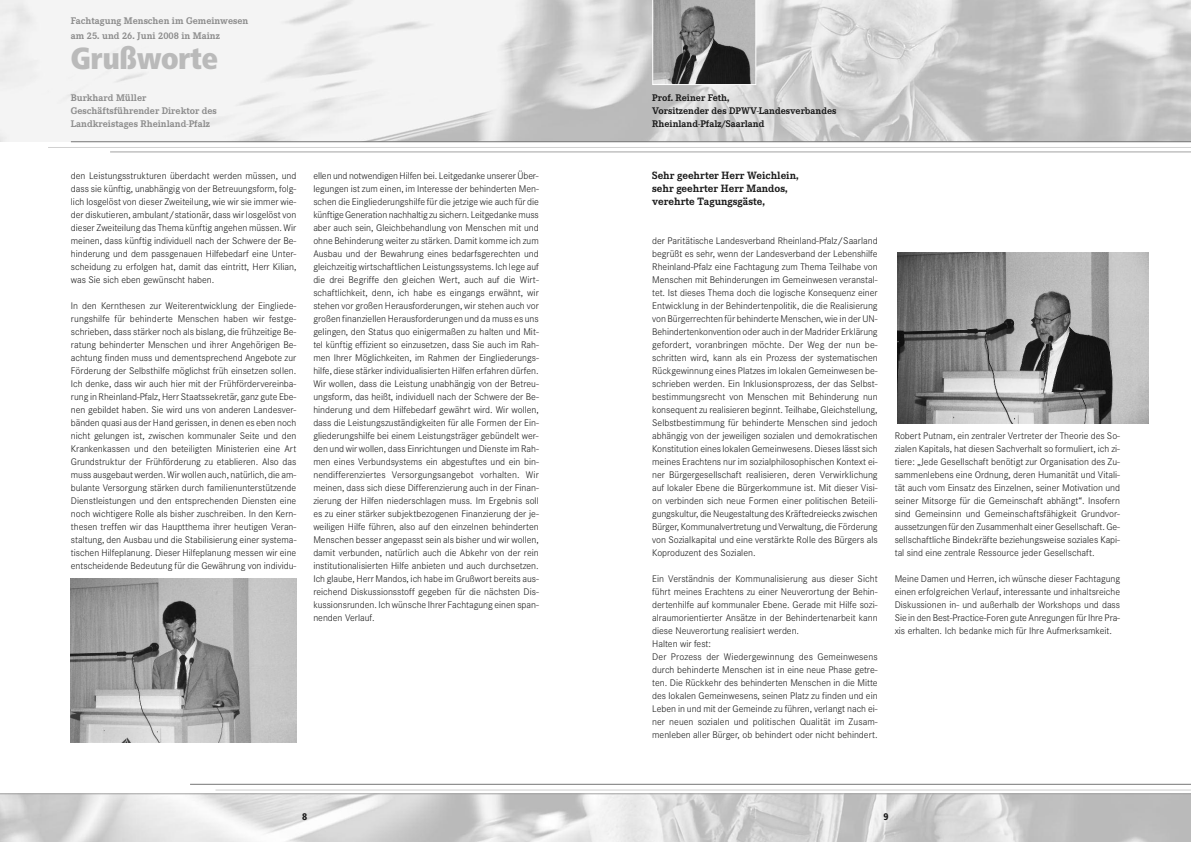
<style>
.page{position:relative;width:1191px;height:842px;background:#fff}
.page>*{position:absolute;margin:0;border:0;box-sizing:border-box;transform-origin:0 0}
.t1{font:800 30px "Frutiger Condensed BQ";color:#bababa}
.t2{font:700 11px/13px "Corporate E";color:#191919}
.t3{font:300 10px/13px "Corporate S";color:#191919;text-align:justify}
.t4{font:700 10px/13px "Corporate E";color:#8c8c8c}
.t5{font:700 10px/13px "Corporate E";color:#191919}
.t6{font:900 9.5px "Frutiger Condensed BQ";color:#191919}
</style>
<div class="page">
<img style="left:0;top:0;width:1191px;height:142px">
<hr style="left:48px;top:147px;width:1143px;height:1px;background:#d1d1d1">
<hr style="left:110px;top:151px;width:1081px;height:1px;background:#a3a3a3">
<hr style="left:71px;top:141px;width:1120px;height:1px;background:#757575">
<svg style="left:652px;top:0;width:104px;height:85px;background:#818181"></svg>
<img style="left:897px;top:253px;width:251px;height:170px">
<img style="left:0;top:794px;width:1191px;height:48px">
<hr style="left:215px;top:789px;width:976px;height:1px;background:#d1d1d1">
<hr style="left:0;top:793px;width:1191px;height:1px;background:#a3a3a3">
<hr style="left:190px;top:784px;width:1001px;height:1px;background:#757575">
<img style="left:71px;top:578px;width:225px;height:165px">
<p class="t4" style="left:71px;top:13px;width:179px;line-height:15px">Fachtagung Menschen im Gemeinwesen am 25. und 26. Juni 2008 in Mainz</p>
<h1 class="t1" style="left:71px;top:42px;width:148px">Grußworte</h1>
<p class="t4" style="left:71px;top:91px;width:147px">Burkhard Müller<br>Geschäftsführender Direktor des<br>Landkreistages Rheinland-Pfalz</p>
<p class="t5" style="left:652px;top:91px;width:186px">Prof. Reiner Feth,<br>Vorsitzender des DPWV-Landesverbandes<br>Rheinland-Pfalz/Saarland</p>
<p class="t3" style="left:71px;top:169px;width:227px">den Leistungsstrukturen überdacht werden müssen, und dass sie künftig, unabhängig von der Betreuungsform, folg&shy;lich losgelöst von dieser Zweiteilung, wie wir sie immer wie&shy;der diskutieren, ambulant/stationär, dass wir losgelöst von dieser Zweiteilung das Thema künftig angehen müssen. Wir meinen, dass künftig individuell nach der Schwere der Be&shy;hinderung und dem passgenauen Hilfebedarf eine Unter&shy;scheidung zu erfolgen hat, damit das eintritt, Herr Kilian, was Sie sich eben gewünscht haben.</p>
<p class="t3" style="left:71px;top:299px;width:227px">In den Kernthesen zur Weiterentwicklung der Eingliede&shy;rungshilfe für behinderte Menschen haben wir festge&shy;schrieben, dass stärker noch als bislang, die frühzeitige Be&shy;ratung behinderter Menschen und ihrer Angehörigen Be&shy;achtung finden muss und dementsprechend Angebote zur Förderung der Selbsthilfe möglichst früh einsetzen sollen.<br>Ich denke, dass wir auch hier mit der Frühfördervereinba&shy;rung in Rheinland-Pfalz, Herr Staatssekretär, ganz gute Ebe&shy;nen gebildet haben. Sie wird uns von anderen Landesver&shy;bänden quasi aus der Hand gerissen, in denen es eben noch nicht gelungen ist, zwischen kommunaler Seite und den Krankenkassen und den beteiligten Ministerien eine Art Grundstruktur der Frühförderung zu etablieren. Also das muss ausgebaut werden. Wir wollen auch, natürlich, die am&shy;bulante Versorgung stärken durch familienunterstützende Dienstleistungen und den entsprechenden Diensten eine noch wichtigere Rolle als bisher zuschreiben. In den Kern&shy;thesen treffen wir das Hauptthema ihrer heutigen Veran&shy;staltung, den Ausbau und die Stabilisierung einer systema&shy;tischen Hilfeplanung. Dieser Hilfeplanung messen wir eine entscheidende Bedeutung für die Gewährung von individu-</p>
<p class="t3" style="left:313px;top:169px;width:227px">ellen und notwendigen Hilfen bei. Leitgedanke unserer Über&shy;legungen ist zum einen, im Interesse der behinderten Men&shy;schen die Eingliederungshilfe für die jetzige wie auch für die künftige Generation nachhaltig zu sichern. Leitgedanke muss aber auch sein, Gleichbehandlung von Menschen mit und ohne Behinderung weiter zu stärken. Damit komme ich zum Ausbau und der Bewahrung eines bedarfsgerechten und gleichzeitig wirtschaftlichen Leistungssystems. Ich lege auf die drei Begriffe den gleichen Wert, auch auf die Wirt&shy;schaftlichkeit, denn, ich habe es eingangs erwähnt, wir stehen vor großen Herausforderungen, wir stehen auch vor großen finanziellen Herausforderungen und da muss es uns gelingen, den Status quo einigermaßen zu halten und Mit&shy;tel künftig effizient so einzusetzen, dass Sie auch im Rah&shy;men Ihrer Möglichkeiten, im Rahmen der Eingliederungs&shy;hilfe, diese stärker individualisierten Hilfen erfahren dürfen.<br>Wir wollen, dass die Leistung unabhängig von der Betreu&shy;ungsform, das heißt, individuell nach der Schwere der Be&shy;hinderung und dem Hilfebedarf gewährt wird. Wir wollen, dass die Leistungszuständigkeiten für alle Formen der Ein&shy;gliederungshilfe bei einem Leistungsträger gebündelt wer&shy;den und wir wollen, dass Einrichtungen und Dienste im Rah&shy;men eines Verbundsystems ein abgestuftes und ein bin&shy;nendifferenziertes Versorgungsangebot vorhalten. Wir meinen, dass sich diese Differenzierung auch in der Finan&shy;zierung der Hilfen niederschlagen muss. Im Ergebnis soll es zu einer stärker subjektbezogenen Finanzierung der je&shy;weiligen Hilfe führen, also auf den einzelnen behinderten Menschen besser angepasst sein als bisher und wir wollen, damit verbunden, natürlich auch die Abkehr von der rein institutionalisierten Hilfe anbieten und auch durchsetzen.<br>Ich glaube, Herr Mandos, ich habe im Grußwort bereits aus&shy;reichend Diskussionsstoff gegeben für die nächsten Dis&shy;kussionsrunden. Ich wünsche Ihrer Fachtagung einen span&shy;nenden Verlauf.</p>
<p class="t2" style="left:652px;top:169px;width:148px">Sehr geehrter Herr Weichlein, sehr geehrter Herr Mandos, verehrte Tagungsgäste,</p>
<p class="t3" style="left:652px;top:234px;width:227px">der Paritätische Landesverband Rheinland-Pfalz/Saarland begrüßt es sehr, wenn der Landesverband der Lebenshilfe Rheinland-Pfalz eine Fachtagung zum Thema Teilhabe von Menschen mit Behinderungen im Gemeinwesen veranstal&shy;tet. Ist dieses Thema doch die logische Konsequenz einer Entwicklung in der Behindertenpolitik, die die Realisierung von Bürgerrechten für behinderte Menschen, wie in der UN-Behindertenkonvention oder auch in der Madrider Erklärung gefordert, voranbringen möchte. Der Weg der nun be&shy;schritten wird, kann als ein Prozess der systematischen Rückgewinnung eines Platzes im lokalen Gemeinwesen be&shy;schrieben werden. Ein Inklusionsprozess, der das Selbst&shy;bestimmungsrecht von Menschen mit Behinderung nun konsequent zu realisieren beginnt. Teilhabe, Gleichstellung, Selbstbestimmung für behinderte Menschen sind jedoch abhängig von der jeweiligen sozialen und demokratischen Konstitution eines lokalen Gemeinwesens. Dieses lässt sich meines Erachtens nur im sozialphilosophischen Kontext ei&shy;ner Bürgergesellschaft realisieren, deren Verwirklichung auf lokaler Ebene die Bürgerkommune ist. Mit dieser Visi&shy;on verbinden sich neue Formen einer politischen Beteili&shy;gungskultur, die Neugestaltung des Kräftedreiecks zwischen Bürger, Kommunalvertretung und Verwaltung, die Förderung von Sozialkapital und eine verstärkte Rolle des Bürgers als Koproduzent des Sozialen.</p>
<p class="t3" style="left:652px;top:572px;width:227px;text-align:left">Ein Verständnis der Kommunalisierung aus dieser Sicht führt meines Erachtens zu einer Neuverortung der Behin&shy;dertenhilfe auf kommunaler Ebene. Gerade mit Hilfe sozi&shy;alraumorientierter Ansätze in der Behindertenarbeit kann diese Neuverortung realisiert werden.<br>Halten wir fest:<br>Der Prozess der Wiedergewinnung des Gemeinwesens durch behinderte Menschen ist in eine neue Phase getre&shy;ten. Die Rückkehr des behinderten Menschen in die Mitte des lokalen Gemeinwesens, seinen Platz zu finden und ein Leben in und mit der Gemeinde zu führen, verlangt nach ei&shy;ner neuen sozialen und politischen Qualität im Zusam&shy;menleben aller Bürger, ob behindert oder nicht behindert.</p>
<p class="t3" style="left:894px;top:429px;width:227px">Robert Putnam, ein zentraler Vertreter der Theorie des So&shy;zialen Kapitals, hat diesen Sachverhalt so formuliert, ich zi&shy;tiere: „Jede Gesellschaft benötigt zur Organisation des Zu&shy;sammenlebens eine Ordnung, deren Humanität und Vitali&shy;tät auch vom Einsatz des Einzelnen, seiner Motivation und seiner Mitsorge für die Gemeinschaft abhängt“. Insofern sind Gemeinsinn und Gemeinschaftsfähigkeit Grundvor&shy;aussetzungen für den Zusammenhalt einer Gesellschaft. Ge&shy;sellschaftliche Bindekräfte beziehungsweise soziales Kapi&shy;tal sind eine zentrale Ressource jeder Gesellschaft.</p>
<p class="t3" style="left:894px;top:572px;width:227px">Meine Damen und Herren, ich wünsche dieser Fachtagung einen erfolgreichen Verlauf, interessante und inhaltsreiche Diskussionen in- und außerhalb der Workshops und dass Sie in den Best-Practice-Foren gute Anregungen für Ihre Pra&shy;xis erhalten. Ich bedanke mich für Ihre Aufmerksamkeit.</p>
<p class="t6" style="left:302px;top:811px;width:7px">8</p>
<p class="t6" style="left:883px;top:811px;width:7px">9</p>
</div>
